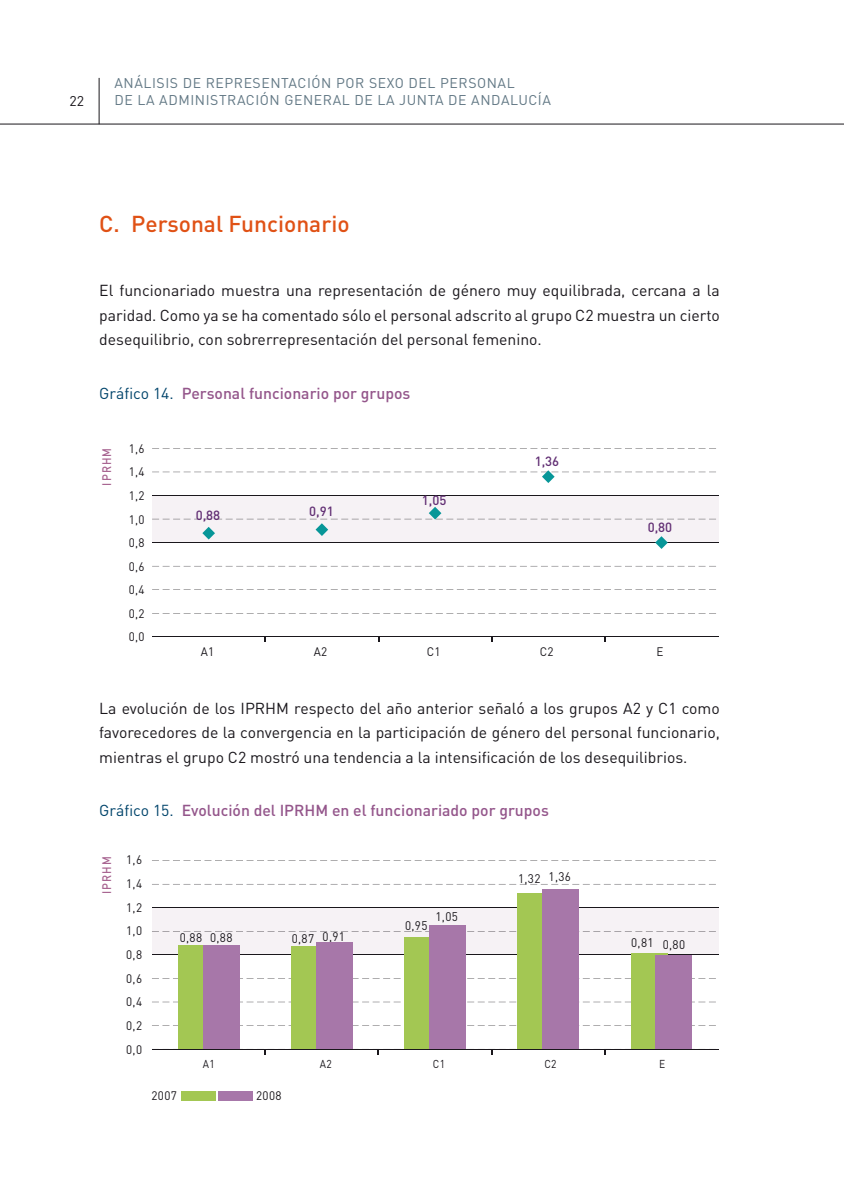
<style>
.page{position:relative;width:844px;height:1191px;background:#fff}
.page>*{position:absolute;margin:0;border:0;box-sizing:border-box;transform-origin:0 0}
.Subepígrafe{font:500 22.75px "DIN";color:#e05115}
.Texto_común{font:15.75px/24.5px "DIN";color:#1a171c;text-align:justify}
.Cabecera_Graficos{font:500 15.75px "DIN";color:#94568b}
.t1{font:14px "DIN";letter-spacing:.04em;color:#617784}
.t2{font:14px "DIN";color:#1a171c}
.t3{font:500 13.3px "DIN";color:#622f74}
.t4{font:12.42px "DIN";letter-spacing:.03em;color:#1a171c;scale:.94 1}
.t5{font:12.25px "DIN";letter-spacing:.03em;color:#1a171c;scale:.95 1}
.t6{font:500 12.25px "DIN";letter-spacing:.1em;color:#a76390;scale:.88 1}
.t7{font:11.38px "DIN";letter-spacing:.03em;color:#1a171c;scale:.9 1}
.s1{font-weight:400;color:#00446b}
</style>
<div class="page">
<hr style="left:99px;top:78px;width:1px;height:46px;background:#1a171c">
<hr style="left:0;top:124px;width:843px;height:1px;background:#1a171c">
<div style="left:152px;top:495px;width:566px;height:47px;background:#f6f2f5"></div>
<svg style="left:152px;top:613px;width:563px;height:1px"></svg>
<svg style="left:152px;top:589px;width:563px;height:1px"></svg>
<svg style="left:152px;top:566px;width:563px;height:1px"></svg>
<hr style="left:152px;top:542px;width:566px;height:1px;background:#1a171c">
<hr style="left:152px;top:495px;width:566px;height:1px;background:#1a171c">
<svg style="left:152px;top:448px;width:563px;height:1px"></svg>
<hr style="left:152px;top:636px;width:566px;height:1px;background:#1a171c">
<svg style="left:264px;top:637px;width:342px;height:5px"></svg>
<svg style="left:152px;top:470px;width:563px;height:13px"></svg>
<svg style="left:152px;top:507px;width:563px;height:42px"></svg>
<div style="left:152px;top:907px;width:565px;height:48px;background:#f6f2f5"></div>
<div style="left:218px;top:1091px;width:35px;height:9px;background:#a777a9"></div>
<div style="left:181px;top:1091px;width:35px;height:9px;background:#a3c753"></div>
<svg style="left:152px;top:1025px;width:563px;height:1px"></svg>
<svg style="left:152px;top:1001px;width:563px;height:1px"></svg>
<svg style="left:152px;top:978px;width:563px;height:1px"></svg>
<hr style="left:152px;top:954px;width:565px;height:1px;background:#1a171c">
<svg style="left:152px;top:931px;width:563px;height:1px"></svg>
<hr style="left:152px;top:907px;width:565px;height:1px;background:#1a171c">
<svg style="left:152px;top:884px;width:563px;height:1px"></svg>
<svg style="left:152px;top:860px;width:563px;height:1px"></svg>
<div style="left:178px;top:945px;width:36px;height:104px;background:#a3c753"></div>
<div style="left:291px;top:946px;width:36px;height:103px;background:#a3c753"></div>
<div style="left:404px;top:937px;width:36px;height:112px;background:#a3c753"></div>
<div style="left:517px;top:893px;width:36px;height:156px;background:#a3c753"></div>
<div style="left:630px;top:953px;width:36px;height:96px;background:#a3c753"></div>
<div style="left:203px;top:945px;width:36px;height:104px;background:#a777a9"></div>
<div style="left:316px;top:942px;width:36px;height:107px;background:#a777a9"></div>
<div style="left:429px;top:925px;width:36px;height:124px;background:#a777a9"></div>
<div style="left:542px;top:889px;width:36px;height:160px;background:#a777a9"></div>
<div style="left:655px;top:954px;width:36px;height:95px;background:#a777a9"></div>
<svg style="left:152px;top:1049px;width:563px;height:5px"></svg>
<hr style="left:152px;top:1048px;width:565px;height:1px;background:#1a171c">
<p class="t1" style="left:114px;top:74px;width:401px">ANÁLISIS DE REPRESENTACIÓN POR SEXO DEL PERSONAL</p>
<p class="t2" style="left:69px;top:92px;width:16px">22</p>
<p class="t1" style="left:114px;top:91px;width:438px">DE LA ADMINISTRACIÓN GENERAL DE LA JUNTA DE ANDALUCÍA</p>
<p class="Subepígrafe" style="left:99px;top:209px;width:252px">C. Personal Funcionario</p>
<p class="Texto_común" style="left:99px;top:278px;width:622px">El funcionariado muestra una representación de género muy equilibrada, cercana a la paridad. Como ya se ha comentado sólo el personal adscrito al grupo C2 muestra un cierto desequilibrio, con sobrerrepresentación del personal femenino.</p>
<p class="Cabecera_Graficos" style="left:99px;top:383px;width:312px"><span class="s1">Gráfico 14.</span> Personal funcionario por grupos</p>
<p class="t6" style="left:99px;top:485px;width:44px;rotate:-90deg">IPRHM</p>
<p class="t5" style="left:129px;top:441px;width:18px">1,6</p>
<p class="t5" style="left:129px;top:464px;width:18px">1,4</p>
<p class="t5" style="left:129px;top:488px;width:18px">1,2</p>
<p class="t5" style="left:129px;top:511px;width:18px">1,0</p>
<p class="t5" style="left:129px;top:535px;width:18px">0,8</p>
<p class="t5" style="left:129px;top:558px;width:18px">0,6</p>
<p class="t5" style="left:129px;top:582px;width:18px">0,4</p>
<p class="t5" style="left:129px;top:605px;width:18px">0,2</p>
<p class="t5" style="left:129px;top:629px;width:18px">0,0</p>
<p class="t3" style="left:196px;top:507px;width:26px">0,88</p>
<p class="t3" style="left:309px;top:502px;width:26px">0,91</p>
<p class="t3" style="left:422px;top:491px;width:26px">1,05</p>
<p class="t3" style="left:534px;top:453px;width:26px">1,36</p>
<p class="t3" style="left:647px;top:519px;width:26px">0,80</p>
<p class="t5" style="left:201px;top:644px;width:16px">A1</p>
<p class="t5" style="left:314px;top:644px;width:16px">A2</p>
<p class="t5" style="left:426px;top:644px;width:16px">C1</p>
<p class="t5" style="left:539px;top:644px;width:16px">C2</p>
<p class="t5" style="left:656px;top:644px;width:9px">E</p>
<p class="Texto_común" style="left:99px;top:695px;width:622px">La evolución de los IPRHM respecto del año anterior señaló a los grupos A2 y C1 como favorecedores de la convergencia en la participación de género del personal funcionario, mientras el grupo C2 mostró una tendencia a la intensificación de los desequilibrios.</p>
<p class="Cabecera_Graficos" style="left:99px;top:800px;width:451px"><span class="s1">Gráfico 15.</span> Evolución del IPRHM en el funcionariado por grupos</p>
<p class="t6" style="left:99px;top:894px;width:44px;rotate:-90deg">IPRHM</p>
<p class="t5" style="left:126px;top:852px;width:18px">1,6</p>
<p class="t5" style="left:126px;top:876px;width:18px">1,4</p>
<p class="t5" style="left:126px;top:899px;width:18px">1,2</p>
<p class="t5" style="left:126px;top:923px;width:18px">1,0</p>
<p class="t5" style="left:126px;top:946px;width:18px">0,8</p>
<p class="t5" style="left:126px;top:970px;width:18px">0,6</p>
<p class="t5" style="left:126px;top:994px;width:18px">0,4</p>
<p class="t5" style="left:126px;top:1017px;width:18px">0,2</p>
<p class="t5" style="left:126px;top:1041px;width:18px">0,0</p>
<p class="t4" style="left:180px;top:930px;width:58px">0,88 0,88</p>
<p class="t4" style="left:292px;top:929px;width:58px">0,87 0,91</p>
<p class="t4" style="left:405px;top:917px;width:25px">0,95</p>
<p class="t4" style="left:435px;top:908px;width:25px">1,05</p>
<p class="t4" style="left:518px;top:869px;width:58px">1,32 1,36</p>
<p class="t4" style="left:631px;top:936px;width:59px">0,81 0,80</p>
<p class="t7" style="left:203px;top:1057px;width:15px">A1</p>
<p class="t7" style="left:320px;top:1057px;width:15px">A2</p>
<p class="t7" style="left:433px;top:1057px;width:15px">C1</p>
<p class="t7" style="left:544px;top:1057px;width:15px">C2</p>
<p class="t7" style="left:659px;top:1057px;width:8px">E</p>
<p class="t5" style="left:151px;top:1087px;width:28px">2007</p>
<p class="t5" style="left:256px;top:1087px;width:28px">2008</p>
</div>
